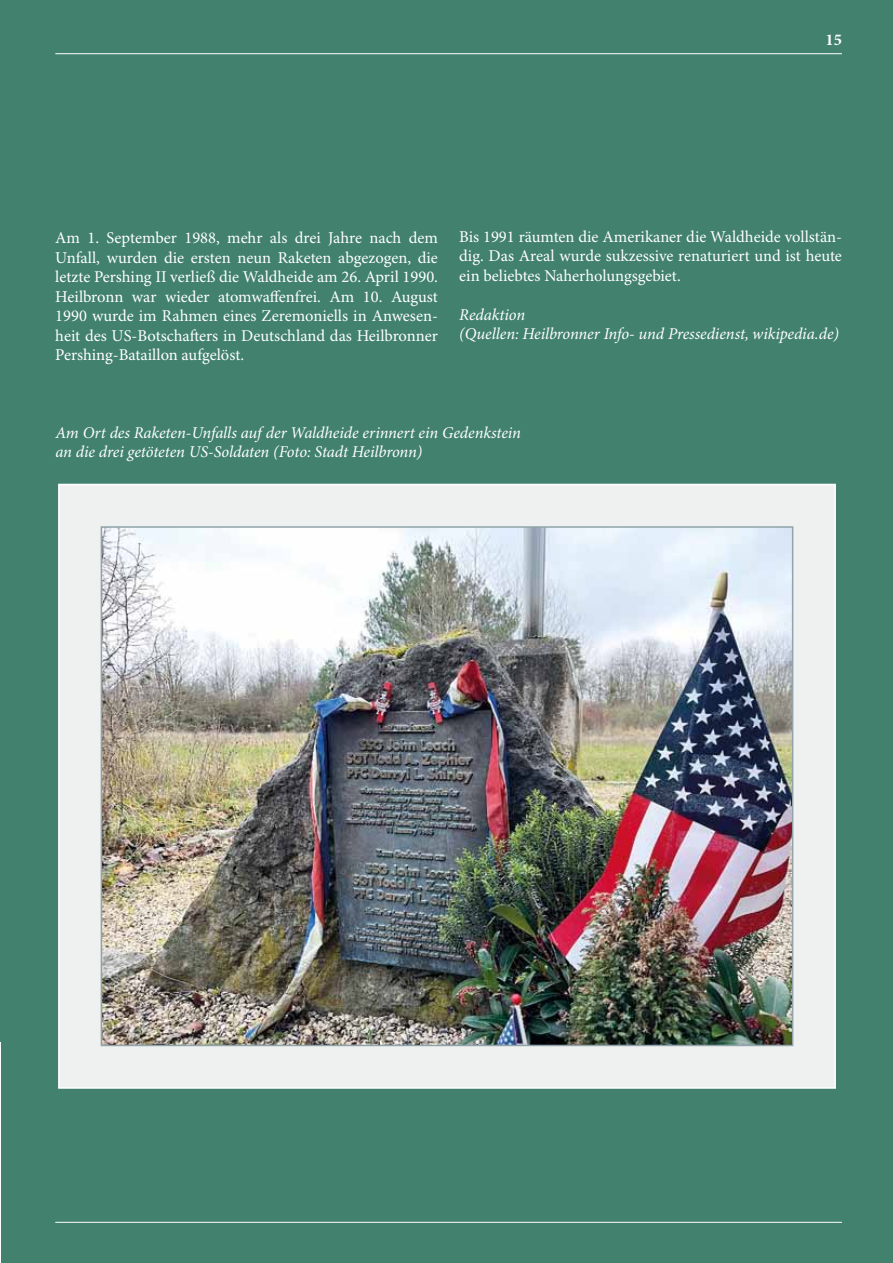
<style>
.page{position:relative;width:893px;height:1263px;background:#41816e}
.page>*{position:absolute;margin:0;border:0;box-sizing:border-box;transform-origin:0 0}
.t1{font:16.5px/19.5px "Minion Pro";letter-spacing:-.005em;color:#fff;text-align:justify}
.t2{font:italic 16.5px/19.5px "Minion Pro";letter-spacing:-.01em;color:#fff}
.t3{font:700 16.5px "Minion Pro";color:#fff}
</style>
<div class="page">
<hr style="left:0;top:1043px;width:1px;height:220px;background:#fff">
<hr style="left:55px;top:1222px;width:787px;height:1px;background:#fff">
<div style="left:58px;top:484px;width:778px;height:605px;background:#eff1f0;border:2px solid #fff"></div>
<img style="left:104px;top:529px;width:686px;height:514px">
<div style="left:101px;top:526px;width:692px;height:520px;border:2px solid #90a3aa"></div>
<hr style="left:55px;top:53px;width:787px;height:1px;background:#fff">
<p class="t3" style="left:825px;top:30px;width:18px">15</p>
<p class="t1" style="left:55px;top:229px;width:384px">Am 1. September 1988, mehr als drei Jahre nach dem Unfall, wurden die ersten neun Raketen abgezogen, die letzte Pershing II verließ die Waldheide am 26. April 1990.<br>Heilbronn war wieder atomwaffenfrei. Am 10. August 1990 wurde im Rahmen eines Zeremoniells in Anwesen&shy;heit des US-Botschafters in Deutschland das Heilbronner Pershing-Bataillon aufgelöst.</p>
<p class="t1" style="left:459px;top:227px;width:384px">Bis 1991 räumten die Amerikaner die Waldheide vollstän&shy;dig. Das Areal wurde sukzessive renaturiert und ist heute ein beliebtes Naherholungsgebiet.</p>
<p class="t2" style="left:459px;top:305px;width:381px">Redaktion<br>(Quellen: Heilbronner Info- und Pressedienst, wikipedia.de)</p>
<p class="t2" style="left:55px;top:423px;width:467px">Am Ort des Raketen-Unfalls auf der Waldheide erinnert ein Gedenkstein an die drei getöteten US-Soldaten (Foto: Stadt Heilbronn)</p>
</div>
